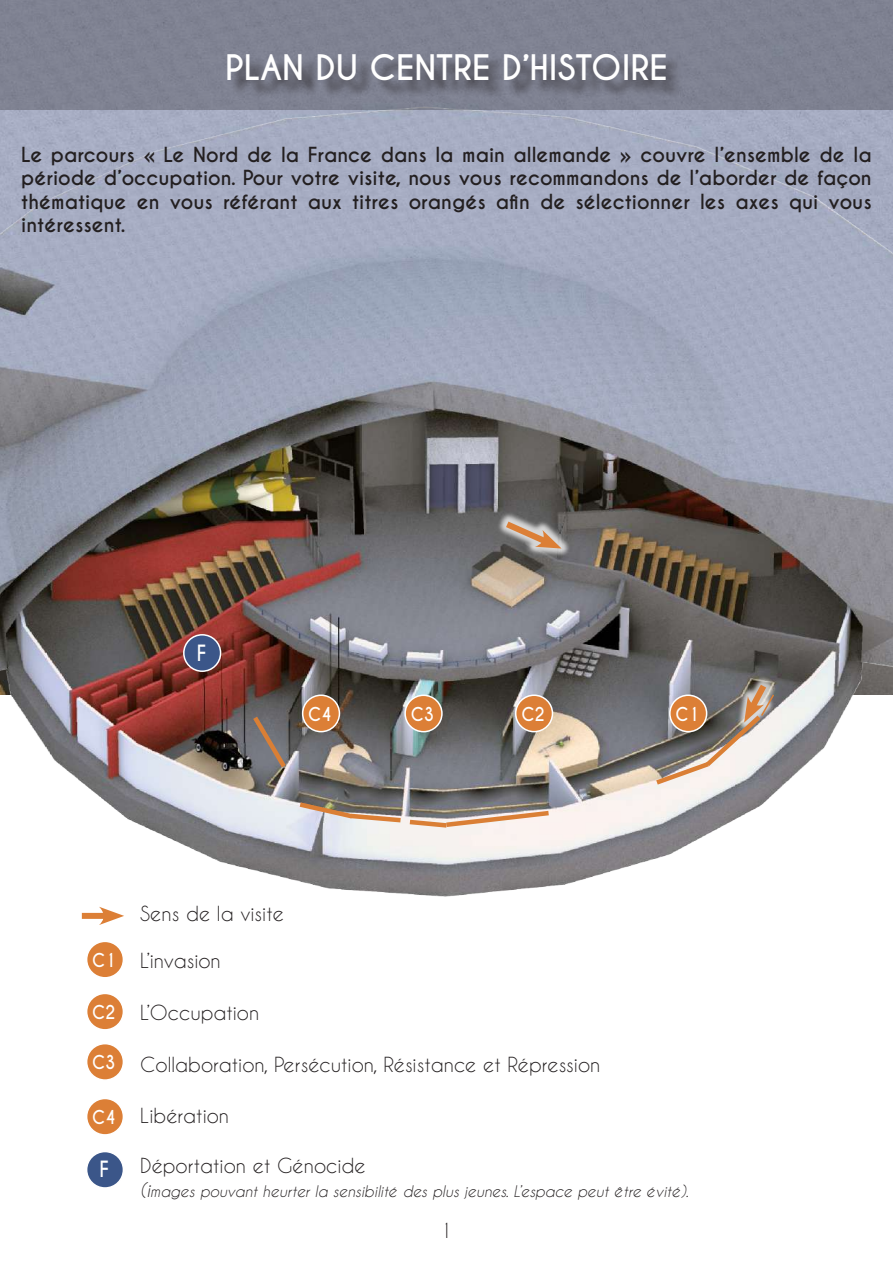
<style>
.page{position:relative;width:893px;height:1263px;background:#fff}
.page>*{position:absolute;margin:0;border:0;box-sizing:border-box;transform-origin:0 0}
.t1{font:700 33px "Caviar Dreams";color:#fff}
.t2{font:700 21px "Caviar Dreams";color:#fff;scale:.9 1}
.t3{font:700 19.5px/23.4px "Caviar Dreams";color:#231f20;text-align:justify}
.t4{font:19.5px "Caviar Dreams";color:#231f20}
.t5{font:700 18px "Caviar Dreams";color:#fff;scale:.9 1}
.t6{font:italic 15px "Caviar Dreams";color:#231f20}
.s1{font-size:18px}
</style>
<div class="page">
<img style="left:0;top:110px;width:893px;height:787px">
<div style="left:82px;top:913px;width:27px;height:6px;background:#dc7f36"></div>
<svg style="left:99px;top:907px;width:25px;height:18px"></svg>
<svg style="left:491px;top:503px;width:87px;height:67px;background:#7d746d"></svg>
<svg style="left:651px;top:669px;width:134px;height:119px"></svg>
<img style="left:295px;top:799px;width:258px;height:31px">
<svg style="left:249px;top:712px;width:41px;height:60px;background:#7b7371"></svg>
<div style="left:0;top:0;width:893px;height:110px;background:#7f8292"></div>
<div style="left:230px;top:56px;width:454px;height:42px;background:#231f20;opacity:.75"></div>
<div style="left:303px;top:695px;width:36px;height:37px;background:#dc7f36;border-radius:50%"></div>
<div style="left:302px;top:694px;width:38px;height:38px;border:2px solid #fff;border-radius:50%"></div>
<div style="left:405px;top:695px;width:37px;height:37px;background:#dc7f36;border-radius:50%"></div>
<div style="left:404px;top:694px;width:39px;height:38px;border:2px solid #fff;border-radius:50%"></div>
<div style="left:516px;top:695px;width:36px;height:37px;background:#dc7f36;border-radius:50%"></div>
<div style="left:515px;top:694px;width:38px;height:38px;border:2px solid #fff;border-radius:50%"></div>
<div style="left:670px;top:695px;width:37px;height:37px;background:#dc7f36;border-radius:50%"></div>
<div style="left:669px;top:694px;width:38px;height:38px;border:2px solid #fff;border-radius:50%"></div>
<div style="left:184px;top:635px;width:37px;height:36px;background:#3b5689;border-radius:50%"></div>
<div style="left:183px;top:634px;width:38px;height:38px;border:2px solid #fff;border-radius:50%"></div>
<div style="left:87px;top:941px;width:36px;height:37px;background:#dc7f36;border-radius:50%"></div>
<div style="left:86px;top:940px;width:38px;height:38px;border:2px solid #fff;border-radius:50%"></div>
<div style="left:87px;top:993px;width:36px;height:37px;background:#dc7f36;border-radius:50%"></div>
<div style="left:86px;top:993px;width:38px;height:37px;border:2px solid #fff;border-radius:50%"></div>
<div style="left:87px;top:1044px;width:36px;height:36px;background:#dc7f36;border-radius:50%"></div>
<div style="left:86px;top:1043px;width:38px;height:38px;border:2px solid #fff;border-radius:50%"></div>
<div style="left:87px;top:1098px;width:36px;height:37px;background:#dc7f36;border-radius:50%"></div>
<div style="left:86px;top:1098px;width:38px;height:38px;border:2px solid #fff;border-radius:50%"></div>
<div style="left:87px;top:1151px;width:36px;height:37px;background:#3b5689;border-radius:50%"></div>
<div style="left:86px;top:1151px;width:38px;height:38px;border:2px solid #fff;border-radius:50%"></div>
<h1 class="t1" style="left:225px;top:47px;width:444px">PLAN DU CENTRE D’HISTOIRE</h1>
<p class="t3" style="left:21px;top:143px;width:852px">Le parcours « Le Nord de la France dans la main allemande » couvre l’ensemble de la période d’occupation. Pour votre visite, nous vous recommandons de l’aborder de façon thématique en vous référant aux titres orangés afin de sélectionner les axes qui vous intéressent.</p>
<p class="t2" style="left:197px;top:640px;width:12px">F</p>
<p class="t5" style="left:308px;top:703px;width:28px">C4</p>
<p class="t5" style="left:411px;top:703px;width:27px">C3</p>
<p class="t5" style="left:521px;top:703px;width:27px">C2</p>
<p class="t5" style="left:675px;top:703px;width:28px">C1</p>
<p class="t5" style="left:92px;top:949px;width:28px">C1</p>
<p class="t5" style="left:92px;top:1001px;width:27px">C2</p>
<p class="t5" style="left:92px;top:1051px;width:27px">C3</p>
<p class="t5" style="left:92px;top:1106px;width:28px">C4</p>
<p class="t2" style="left:100px;top:1157px;width:12px">F</p>
<p class="t4" style="left:140px;top:902px;width:145px">Sens de la visite</p>
<p class="t4" style="left:140px;top:949px;width:82px">L’invasion</p>
<p class="t4" style="left:140px;top:1001px;width:120px">L’Occupation</p>
<p class="t4" style="left:140px;top:1052px;width:462px">Collaboration, Persécution, Résistance et Répression</p>
<p class="t4" style="left:140px;top:1104px;width:90px">Libération</p>
<p class="t4" style="left:140px;top:1154px;width:227px">Déportation et Génocide</p>
<p class="t6" style="left:140px;top:1183px;width:550px"><span class="s1">(i</span>mages pouvant heurter la sensibilité des plus jeunes. L’espace peut être évité).</p>
<p class="t4" style="left:441px;top:1219px;width:13px">1</p>
</div>
